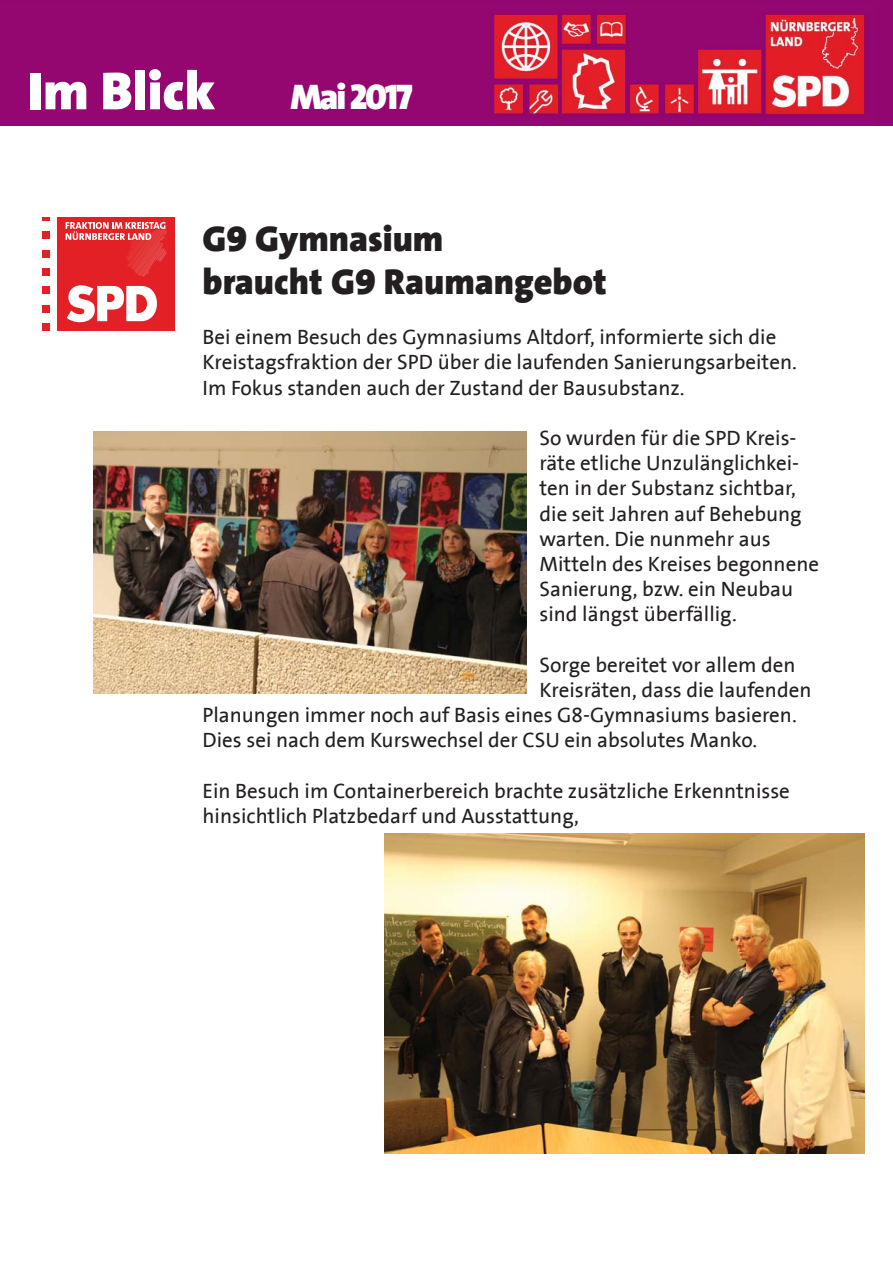
<style>
.page{position:relative;width:893px;height:1263px;background:#fff}
.page>*{position:absolute;margin:0;border:0;box-sizing:border-box;transform-origin:0 0}
.t1{font:900 54px "SPD The Sans";color:#fff}
.t2{font:900 36px/43.2px "SPD The Sans";color:#231f20}
.t3{font:900 36px "SPD The Sans";letter-spacing:-.06em;color:#fff}
.t4{font:21px/25.2px "SPD2002 The Sans";color:#231f20}
</style>
<div class="page">
<div style="left:0;top:0;width:893px;height:126px;background:#920670"></div>
<img style="left:492px;top:13px;width:378px;height:104px">
<div style="left:58px;top:217px;width:117px;height:114px;background:#e22026"></div>
<svg style="left:67px;top:285px;width:90px;height:38px"></svg>
<svg style="left:43px;top:217px;width:7px;height:4px"></svg>
<svg style="left:43px;top:232px;width:7px;height:7px"></svg>
<svg style="left:43px;top:250px;width:7px;height:7px"></svg>
<svg style="left:43px;top:268px;width:7px;height:8px"></svg>
<svg style="left:43px;top:287px;width:7px;height:7px"></svg>
<svg style="left:43px;top:305px;width:7px;height:7px"></svg>
<svg style="left:43px;top:323px;width:7px;height:8px"></svg>
<svg style="left:66px;top:220px;width:101px;height:57px"></svg>
<img style="left:94px;top:432px;width:433px;height:261px">
<img style="left:385px;top:833px;width:480px;height:320px">
<h1 class="t1" style="left:28px;top:56px;width:189px">Im Blick</h1>
<h2 class="t3" style="left:290px;top:74px;width:124px">Mai 2017</h2>
<h2 class="t2" style="left:203px;top:217px;width:406px">G9 Gymnasium<br>braucht G9 Raumangebot</h2>
<p class="t4" style="left:203px;top:325px;width:596px">Bei einem Besuch des Gymnasiums Altdorf, informierte sich die<br>Kreistagsfraktion der SPD über die laufenden Sanierungsarbeiten.<br>Im Fokus standen auch der Zustand der Bausubstanz.</p>
<p class="t4" style="left:539px;top:426px;width:281px">So wurden für die SPD Kreis&shy;räte etliche Unzulänglichkei&shy;ten in der Substanz sichtbar, die seit Jahren auf Behebung warten. Die nunmehr aus<br>Mitteln des Kreises begonnene<br>Sanierung, bzw. ein Neubau sind längst überfällig.</p>
<p class="t4" style="left:539px;top:653px;width:257px">Sorge bereitet vor allem den</p>
<p class="t4" style="left:539px;top:678px;width:273px">Kreisräten, dass die laufenden</p>
<p class="t4" style="left:203px;top:703px;width:596px">Planungen immer noch auf Basis eines G8-Gymnasiums basieren.</p>
<p class="t4" style="left:203px;top:728px;width:556px">Dies sei nach dem Kurswechsel der CSU ein absolutes Manko.</p>
<p class="t4" style="left:203px;top:779px;width:589px">Ein Besuch im Containerbereich brachte zusätzliche Erkenntnisse hinsichtlich Platzbedarf und Ausstattung,</p>
</div>
